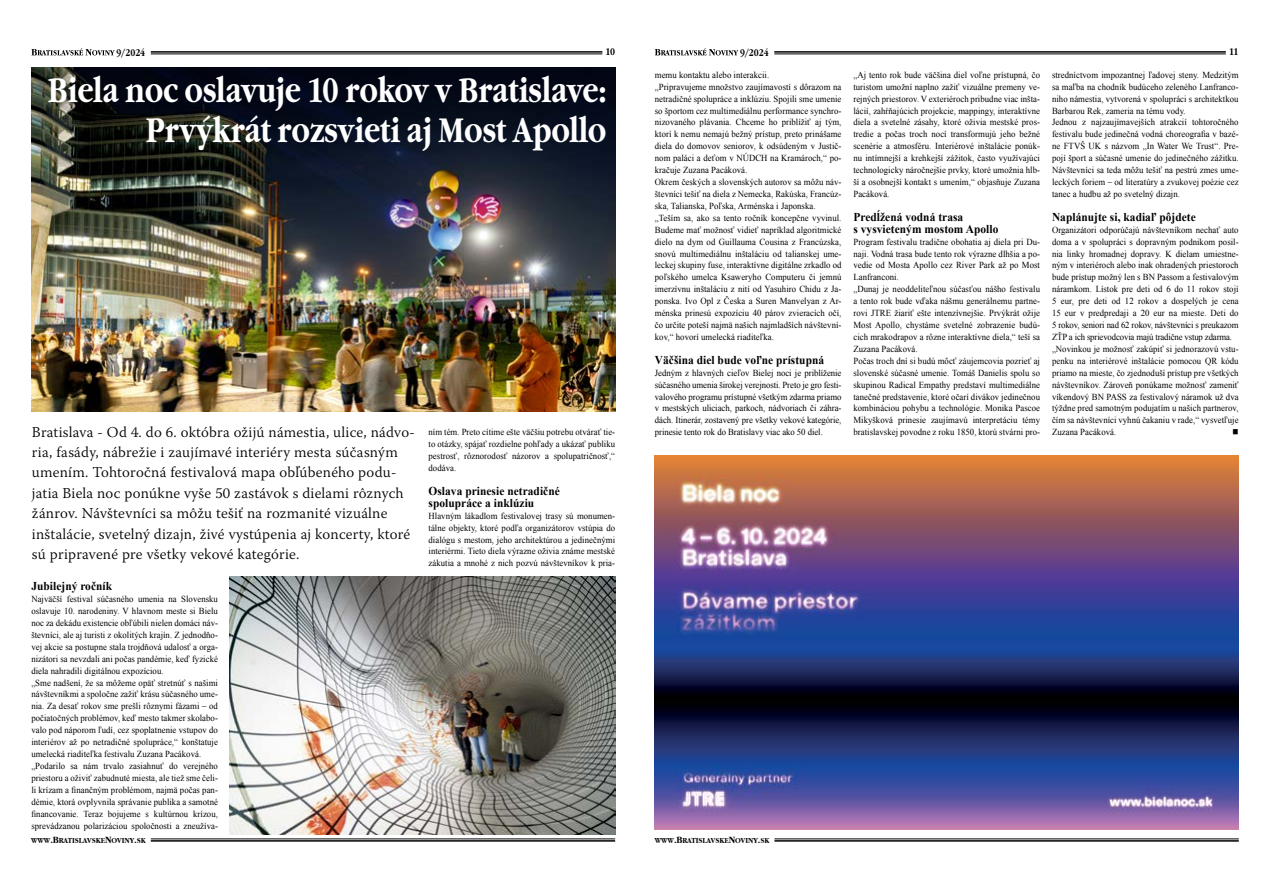
<style>
.page{position:relative;width:1270px;height:888px;background:#fff}
.page>*{position:absolute;margin:0;border:0;box-sizing:border-box;transform-origin:0 0}
.t1{font:700 35.1px/39.6px "Garamond Itc TOT";letter-spacing:-.015em;color:#fff;text-align:right;scale:.8 1}
.t2{font:300 15px/20.4px "Warnock Pro";letter-spacing:.015em;color:#000}
.t3{font:700 12px/11.9px "Times New Roman";letter-spacing:.005em;color:#000;scale:.95 1}
.t4{font:700 10px "Garamond Itc TOT";letter-spacing:-.005em;color:#000;scale:.83 1}
.t5{font:9.2px/11.9px "Times New Roman";letter-spacing:.005em;color:#000;scale:.95 1}
.t6{font:9px "Wingdings";color:#000;scale:.9 1}
.t7{font:700 8px "Apple Garamond";color:#000;scale:1.12 1}
.s1{font-size:10px}
</style>
<div class="page">
<hr style="left:151px;top:838px;width:464px;height:1px;background:#000">
<hr style="left:151px;top:839px;width:464px;height:2px;background:#000">
<hr style="left:774px;top:838px;width:465px;height:1px;background:#000">
<hr style="left:774px;top:839px;width:465px;height:2px;background:#000">
<svg style="left:31px;top:48px;width:84px;height:8px"></svg>
<svg style="left:655px;top:48px;width:83px;height:8px"></svg>
<hr style="left:151px;top:51px;width:451px;height:2px;background:#000">
<hr style="left:151px;top:54px;width:451px;height:1px;background:#000">
<hr style="left:774px;top:51px;width:452px;height:2px;background:#000">
<hr style="left:774px;top:54px;width:452px;height:1px;background:#000">
<img style="left:655px;top:455px;width:584px;height:374px">
<img style="left:31px;top:67px;width:584px;height:344px">
<img style="left:230px;top:576px;width:385px;height:257px">
<p class="t4" style="left:117px;top:47px;width:36px">9/2024</p>
<p class="t4" style="left:606px;top:46px;width:13px">10</p>
<p class="t4" style="left:740px;top:47px;width:36px">9/2024</p>
<p class="t4" style="left:1229px;top:46px;width:13px">11</p>
<h1 class="t1" style="left:48px;top:71px;width:700px">Biela noc oslavuje 10 rokov v Bratislave:<br>Prvýkrát rozsvieti aj Most Apollo</h1>
<p class="t5" style="left:655px;top:69px;width:198px">memu kontaktu alebo interakcii.<br>„Pripravujeme množstvo zaujímavostí s dôrazom na netradičné spolupráce a inklúziu. Spojili sme umenie so športom cez multimediálnu performance synchro&shy;nizovaného plávania. Chceme ho priblížiť aj tým, ktorí k nemu nemajú bežný prístup, preto prinášame diela do domovov seniorov, k odsúdeným v Justič&shy;nom paláci a deťom v NÚDCH na Kramároch,“ po&shy;kračuje Zuzana Pacáková.<br>Okrem českých a slovenských autorov sa môžu náv&shy;števníci tešiť na diela z Nemecka, Rakúska, Francúz&shy;ska, Talianska, Poľska, Arménska i Japonska. „Teším sa, ako sa tento ročník koncepčne vyvinul.<br>Budeme mať možnosť vidieť napríklad algoritmické dielo na dym od Guillauma Cousina z Francúzska, snovú multimediálnu inštaláciu od talianskej ume&shy;leckej skupiny fuse, interaktívne digitálne zrkadlo od poľského umelca Ksaweryho Computeru či jemnú imerzívnu inštaláciu z nití od Yasuhiro Chidu z Ja&shy;ponska. Ivo Opl z Česka a Suren Manvelyan z Ar&shy;ménska prinesú expozíciu 40 párov zvieracích očí, čo určite poteší najmä našich najmladších návštevní&shy;kov,“ hovorí umelecká riaditeľka.</p>
<h3 class="t3" style="left:655px;top:353px;width:180px">Väčšina diel bude voľne prístupná</h3>
<p class="t5" style="left:655px;top:366px;width:198px;text-align:justify">Jedným z hlavných cieľov Bielej noci je priblíženie súčasného umenia širokej verejnosti. Preto je gro festi&shy;valového programu prístupné všetkým zdarma priamo v mestských uliciach, parkoch, nádvoriach či záhra&shy;dách. Itinerár, zostavený pre všetky vekové kategórie, prinesie tento rok do Bratislavy viac ako 50 diel.</p>
<p class="t2" style="left:32px;top:421px;width:384px">Bratislava - Od 4. do 6. októbra ožijú námestia, ulice, nádvo&shy;ria, fasády, nábrežie i zaujímavé interiéry mesta súčasným umením. Tohtoročná festivalová mapa obľúbeného podu&shy;jatia Biela noc ponúkne vyše 50 zastávok s dielami rôznych žánrov. Návštevníci sa môžu tešiť na rozmanité vizuálne inštalácie, svetelný dizajn, živé vystúpenia aj koncerty, ktoré sú pripravené pre všetky vekové kategórie.</p>
<p class="t5" style="left:429px;top:426px;width:198px;text-align:justify">ním tém. Preto cítime ešte väčšiu potrebu otvárať tie&shy;to otázky, spájať rozdielne pohľady a ukázať publiku pestrosť, rôznorodosť názorov a spolupatričnosť,“ dodáva.</p>
<h3 class="t3" style="left:429px;top:484px;width:140px">Oslava prinesie netradičné spolupráce a inklúziu</h3>
<p class="t5" style="left:429px;top:509px;width:198px;text-align:justify">Hlavným lákadlom festivalovej trasy sú monumen&shy;tálne objekty, ktoré podľa organizátorov vstúpia do dialógu s mestom, jeho architektúrou a jedinečnými interiérmi. Tieto diela výrazne oživia známe mestské zákutia a mnohé z nich pozvú návštevníkov k pria-</p>
<h3 class="t3" style="left:31px;top:579px;width:87px">Jubilejný ročník</h3>
<p class="t5" style="left:31px;top:592px;width:198px">Najväčší festival súčasného umenia na Slovensku oslavuje 10. narodeniny. V hlavnom meste si Bielu noc za dekádu existencie obľúbili nielen domáci náv&shy;števníci, ale aj turisti z okolitých krajín. Z jednodňo&shy;vej akcie sa postupne stala trojdňová udalosť a orga&shy;nizátori sa nevzdali ani počas pandémie, keď fyzické diela nahradili digitálnou expozíciou.<br>„Sme nadšení, že sa môžeme opäť stretnúť s našimi návštevníkmi a spoločne zažiť krásu súčasného ume&shy;nia. Za desať rokov sme prešli rôznymi fázami – od počiatočných problémov, keď mesto takmer skolabo&shy;valo pod náporom ľudí, cez spoplatnenie vstupov do interiérov až po netradičné spolupráce,“ konštatuje umelecká riaditeľka festivalu Zuzana Pacáková. „Podarilo sa nám trvalo zasiahnuť do verejného priestoru a oživiť zabudnuté miesta, ale tiež sme čeli&shy;li krízam a finančným problémom, najmä počas pan&shy;démie, ktorá ovplyvnila správanie publika a samotné financovanie. Teraz bojujeme s kultúrnou krízou, sprevádzanou polarizáciou spoločnosti a zneužíva-</p>
<p class="t7" style="left:31px;top:835px;width:104px">WWW<span class="s1">.B</span>RATISLAVSKE<span class="s1">N</span>OVINY<span class="s1">.</span>SK</p>
<p class="t7" style="left:655px;top:835px;width:104px">WWW<span class="s1">.B</span>RATISLAVSKE<span class="s1">N</span>OVINY<span class="s1">.</span>SK</p>
<p class="t5" style="left:853px;top:69px;width:198px;text-align:justify">„Aj tento rok bude väčšina diel voľne prístupná, čo turistom umožní naplno zažiť vizuálne premeny ve&shy;rejných priestorov. V exteriéroch pribudne viac inšta&shy;lácií, zahŕňajúcich projekcie, mappingy, interaktívne diela a svetelné zásahy, ktoré oživia mestské pros&shy;tredie a počas troch nocí transformujú jeho bežné scenérie a atmosféru. Interiérové inštalácie ponúk&shy;nu intímnejší a krehkejší zážitok, často využívajúci technologicky náročnejšie prvky, ktoré umožnia hlb&shy;ší a osobnejší kontakt s umením,“ objasňuje Zuzana Pacáková.</p>
<h3 class="t3" style="left:853px;top:210px;width:154px">Predĺžená vodná trasa<br>s vysvieteným mostom Apollo</h3>
<p class="t5" style="left:853px;top:235px;width:198px">Program festivalu tradične obohatia aj diela pri Du&shy;naji. Vodná trasa bude tento rok výrazne dlhšia a po&shy;vedie od Mosta Apollo cez River Park až po Most Lanfranconi.<br>„Dunaj je neoddeliteľnou súčasťou nášho festivalu a tento rok bude vďaka nášmu generálnemu partne&shy;rovi JTRE žiariť ešte intenzívnejšie. Prvýkrát ožije Most Apollo, chystáme svetelné zobrazenie budú&shy;cich mrakodrapov a rôzne interaktívne diela,“ teší sa Zuzana Pacáková.<br>Počas troch dní si budú môcť záujemcovia pozrieť aj slovenské súčasné umenie. Tomáš Danielis spolu so skupinou Radical Empathy predstaví multimediálne tanečné predstavenie, ktoré očarí divákov jedinečnou kombináciou pohybu a technológie. Monika Pascoe Mikyšková prinesie zaujímavú interpretáciu témy bratislavskej povodne z roku 1850, ktorú stvárni pro-</p>
<p class="t5" style="left:1052px;top:69px;width:198px">stredníctvom impozantnej ľadovej steny. Medzitým sa maľba na chodník budúceho zeleného Lanfranco&shy;niho námestia, vytvorená v spolupráci s architektkou Barbarou Rek, zameria na tému vody.<br>Jednou z najzaujímavejších atrakcií tohtoročného festivalu bude jedinečná vodná choreografia v bazé&shy;ne FTVŠ UK s názvom „In Water We Trust“. Pre&shy;pojí šport a súčasné umenie do jedinečného zážitku.<br>Návštevníci sa teda môžu tešiť na pestrú zmes ume&shy;leckých foriem – od literatúry a zvukovej poézie cez tanec a hudbu až po svetelný dizajn.</p>
<h3 class="t3" style="left:1052px;top:210px;width:153px">Naplánujte si, kadiaľ pôjdete</h3>
<p class="t5" style="left:1052px;top:223px;width:198px">Organizátori odporúčajú návštevníkom nechať auto doma a v spolupráci s dopravným podnikom posil&shy;nia linky hromadnej dopravy. K dielam umiestne&shy;ným v interiéroch alebo inak ohradených priestoroch bude prístup možný len s BN Passom a festivalovým náramkom. Lístok pre deti od 6 do 11 rokov stojí 5 eur, pre deti od 12 rokov a dospelých je cena 15 eur v predpredaji a 20 eur na mieste. Deti do 5 rokov, seniori nad 62 rokov, návštevníci s preukazom ZŤP a ich sprievodcovia majú tradične vstup zdarma. „Novinkou je možnosť zakúpiť si jednorazovú vstu&shy;penku na interiérové inštalácie pomocou QR kódu priamo na mieste, čo zjednoduší prístup pre všetkých návštevníkov. Zároveň ponúkame možnosť zameniť víkendový BN PASS za festivalový náramok už dva týždne pred samotným podujatím u našich partnerov, čím sa návštevníci vyhnú čakaniu v rade,“ vysvetľuje Zuzana Pacáková.</p>
<p class="t6" style="left:1233px;top:427px;width:8px">■</p>
</div>
